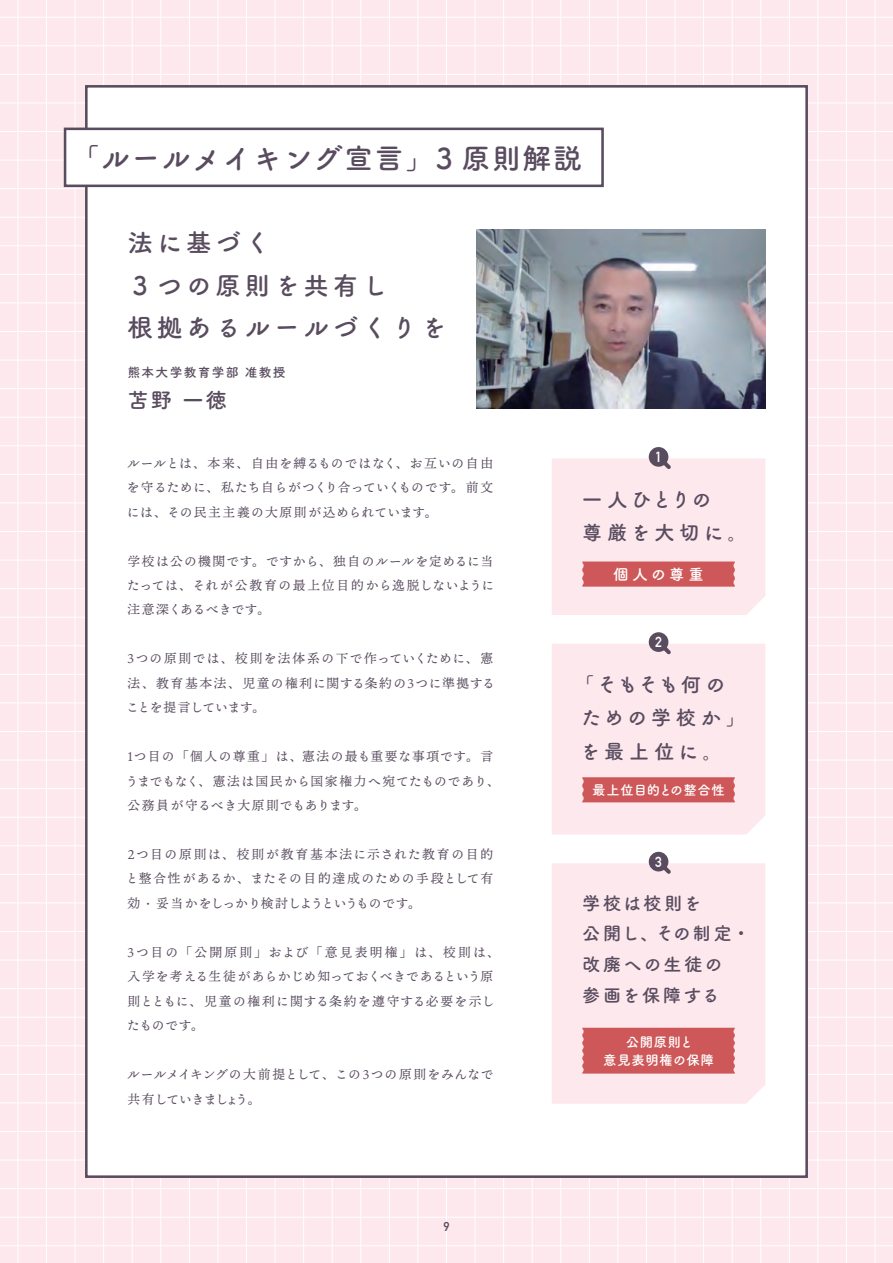
<style>
.page{position:relative;width:893px;height:1263px;background:#fce8ed}
.page>*{position:absolute;margin:0;border:0;box-sizing:border-box;transform-origin:0 0}
.t1{font:28.65px "Tsuku B Rd Gothic Std B";letter-spacing:.06em;color:#594c5f}
.t2{font:25.5px "Tsuku B Rd Gothic Std B";letter-spacing:.15em;color:#594c5f}
.t3{font:21.3px "Tsuku B Rd Gothic Std B";color:#594c5f}
.t4{font:20.1px "Tsuku B Rd Gothic Std B";letter-spacing:.19em;color:#594c5f}
.t5{font:18.15px "Tsuku B Rd Gothic Std B";letter-spacing:.115em;color:#594c5f}
.t6{font:15.3px "Tsuku B Rd Gothic Std B";letter-spacing:.225em;color:#fff}
.t7{font:700 14.4px "DIN Alternate";color:#fff}
.t8{font:13.35px "Tsuku B Rd Gothic Std B";letter-spacing:.05em;color:#fff}
.t9{font:13.35px "Tsuku B Rd Gothic Std B";color:#fff}
.t10{font:12.75px/24.5px "Ten Mincho Text";letter-spacing:.05em;color:#594c5f;text-align:justify}
.t11{font:12.75px/24.5px "Ten Mincho Text";letter-spacing:.08em;color:#594c5f}
.t12{font:12.75px/24.5px "Ten Mincho Text";letter-spacing:.07em;color:#594c5f}
.t13{font:12.75px/24.5px "Ten Mincho Text";letter-spacing:.005em;color:#594c5f}
.t14{font:12.75px "Tsuku B Rd Gothic Std B";letter-spacing:.1em;color:#594c5f}
.t15{font:12.75px "DIN Mittelschrift Std";color:#594c5f}
</style>
<div class="page">
<hr style="left:0;top:331px;width:893px;height:1px;background:#fff">
<hr style="left:0;top:274px;width:893px;height:1px;background:#fff">
<hr style="left:0;top:303px;width:893px;height:1px;background:#fff">
<hr style="left:0;top:246px;width:893px;height:1px;background:#fff">
<hr style="left:0;top:217px;width:893px;height:1px;background:#fff">
<hr style="left:0;top:160px;width:893px;height:1px;background:#fff">
<hr style="left:0;top:188px;width:893px;height:1px;background:#fff">
<hr style="left:0;top:131px;width:893px;height:1px;background:#fff">
<hr style="left:0;top:103px;width:893px;height:1px;background:#fff">
<hr style="left:0;top:46px;width:893px;height:1px;background:#fff">
<hr style="left:0;top:74px;width:893px;height:1px;background:#fff">
<hr style="left:0;top:17px;width:893px;height:1px;background:#fff">
<hr style="left:0;top:674px;width:893px;height:1px;background:#fff">
<hr style="left:0;top:617px;width:893px;height:1px;background:#fff">
<hr style="left:0;top:645px;width:893px;height:1px;background:#fff">
<hr style="left:0;top:588px;width:893px;height:1px;background:#fff">
<hr style="left:0;top:560px;width:893px;height:1px;background:#fff">
<hr style="left:0;top:503px;width:893px;height:1px;background:#fff">
<hr style="left:0;top:531px;width:893px;height:1px;background:#fff">
<hr style="left:0;top:474px;width:893px;height:1px;background:#fff">
<hr style="left:0;top:445px;width:893px;height:1px;background:#fff">
<hr style="left:0;top:388px;width:893px;height:1px;background:#fff">
<hr style="left:0;top:417px;width:893px;height:1px;background:#fff">
<hr style="left:0;top:360px;width:893px;height:1px;background:#fff">
<hr style="left:0;top:1017px;width:893px;height:1px;background:#fff">
<hr style="left:0;top:960px;width:893px;height:1px;background:#fff">
<hr style="left:0;top:988px;width:893px;height:1px;background:#fff">
<hr style="left:0;top:931px;width:893px;height:1px;background:#fff">
<hr style="left:0;top:903px;width:893px;height:1px;background:#fff">
<hr style="left:0;top:845px;width:893px;height:1px;background:#fff">
<hr style="left:0;top:874px;width:893px;height:1px;background:#fff">
<hr style="left:0;top:817px;width:893px;height:1px;background:#fff">
<hr style="left:0;top:788px;width:893px;height:1px;background:#fff">
<hr style="left:0;top:731px;width:893px;height:1px;background:#fff">
<hr style="left:0;top:760px;width:893px;height:1px;background:#fff">
<hr style="left:0;top:703px;width:893px;height:1px;background:#fff">
<hr style="left:0;top:1245px;width:893px;height:1px;background:#fff">
<hr style="left:0;top:1188px;width:893px;height:1px;background:#fff">
<hr style="left:0;top:1217px;width:893px;height:1px;background:#fff">
<hr style="left:0;top:1160px;width:893px;height:1px;background:#fff">
<hr style="left:0;top:1131px;width:893px;height:1px;background:#fff">
<hr style="left:0;top:1074px;width:893px;height:1px;background:#fff">
<hr style="left:0;top:1103px;width:893px;height:1px;background:#fff">
<hr style="left:0;top:1045px;width:893px;height:1px;background:#fff">
<hr style="left:589px;top:0;width:1px;height:1263px;background:#fff">
<hr style="left:646px;top:0;width:1px;height:1263px;background:#fff">
<hr style="left:618px;top:0;width:1px;height:1263px;background:#fff">
<hr style="left:675px;top:0;width:1px;height:1263px;background:#fff">
<hr style="left:703px;top:0;width:1px;height:1263px;background:#fff">
<hr style="left:760px;top:0;width:1px;height:1263px;background:#fff">
<hr style="left:732px;top:0;width:1px;height:1263px;background:#fff">
<hr style="left:789px;top:0;width:1px;height:1263px;background:#fff">
<hr style="left:818px;top:0;width:1px;height:1263px;background:#fff">
<hr style="left:875px;top:0;width:1px;height:1263px;background:#fff">
<hr style="left:846px;top:0;width:1px;height:1263px;background:#fff">
<hr style="left:246px;top:0;width:1px;height:1263px;background:#fff">
<hr style="left:303px;top:0;width:1px;height:1263px;background:#fff">
<hr style="left:275px;top:0;width:1px;height:1263px;background:#fff">
<hr style="left:332px;top:0;width:1px;height:1263px;background:#fff">
<hr style="left:360px;top:0;width:1px;height:1263px;background:#fff">
<hr style="left:418px;top:0;width:1px;height:1263px;background:#fff">
<hr style="left:389px;top:0;width:1px;height:1263px;background:#fff">
<hr style="left:446px;top:0;width:1px;height:1263px;background:#fff">
<hr style="left:475px;top:0;width:1px;height:1263px;background:#fff">
<hr style="left:532px;top:0;width:1px;height:1263px;background:#fff">
<hr style="left:503px;top:0;width:1px;height:1263px;background:#fff">
<hr style="left:560px;top:0;width:1px;height:1263px;background:#fff">
<hr style="left:18px;top:0;width:1px;height:1263px;background:#fff">
<hr style="left:75px;top:0;width:1px;height:1263px;background:#fff">
<hr style="left:46px;top:0;width:1px;height:1263px;background:#fff">
<hr style="left:103px;top:0;width:1px;height:1263px;background:#fff">
<hr style="left:132px;top:0;width:1px;height:1263px;background:#fff">
<hr style="left:189px;top:0;width:1px;height:1263px;background:#fff">
<hr style="left:161px;top:0;width:1px;height:1263px;background:#fff">
<hr style="left:218px;top:0;width:1px;height:1263px;background:#fff">
<div style="left:85px;top:85px;width:723px;height:1093px;background:#fff;border:3px solid #594c5f"></div>
<svg style="left:552px;top:447px;width:213px;height:168px;background:#f5d8dd"></svg>
<svg style="left:552px;top:632px;width:213px;height:202px;background:#f6dbdf"></svg>
<div style="left:552px;top:863px;width:213px;height:241px;background:#fce8ed"></div>
<svg style="left:648px;top:851px;width:26px;height:26px"></svg>
<div style="left:582px;top:1028px;width:153px;height:45px;background:#ce5859"></div>
<img style="left:476px;top:230px;width:289px;height:178px">
<div style="left:64px;top:128px;width:540px;height:59px;background:#fff;border:3px solid #594c5f"></div>
<p class="t1" style="left:71px;top:136px;width:513px">「ルールメイキング宣言」3 原則解説</p>
<p class="t2" style="left:128px;top:223px;width:144px">法に基づく</p>
<p class="t2" style="left:128px;top:265px;width:262px">３つの原則を共有し</p>
<p class="t2" style="left:128px;top:308px;width:320px">根拠あるルールづくりを</p>
<p class="t14" style="left:128px;top:362px;width:159px">熊本大学教育学部 准教授</p>
<p class="t3" style="left:128px;top:383px;width:101px">苫野 一徳</p>
<p class="t10" style="left:127px;top:451px;width:368px">ルールとは、本来、自由を縛るものではなく、お互いの自由を守るために、私たち自らがつくり合っていくものです。前文には、その民主主義の大原則が込められています。</p>
<p class="t10" style="left:127px;top:549px;width:369px">学校は公の機関です。ですから、独自のルールを定めるに当たっては、それが公教育の最上位目的から逸脱しないように注意深くあるべきです。</p>
<p class="t11" style="left:125px;top:647px;width:372px">３つの原則では、校則を法体系の下で作っていくために、憲法、教育基本法、児童の権利に関する条約の３つに準拠することを提言しています。</p>
<p class="t11" style="left:124px;top:744px;width:377px">１つ目の「個人の尊重」は、憲法の最も重要な事項です。言うまでもなく、憲法は国民から国家権力へ宛てたものであり、公務員が守るべき大原則でもあります。</p>
<p class="t10" style="left:125px;top:842px;width:370px">２つ目の原則は、校則が教育基本法に示された教育の目的と整合性があるか、またその目的達成のための手段として有効・妥当かをしっかり検討しようというものです。</p>
<p class="t12" style="left:125px;top:940px;width:376px">３つ目の「公開原則」および「意見表明権」は、校則は、入学を考える生徒があらかじめ知っておくべきであるという原則とともに、児童の権利に関する条約を遵守する必要を示したものです。</p>
<p class="t13" style="left:127px;top:1062px;width:368px">ルールメイキングの大前提として、この３つの原則をみんなで共有していきましょう。</p>
<p class="t15" style="left:443px;top:1219px;width:8px">9</p>
<p class="t7" style="left:655px;top:446px;width:8px">1</p>
<p class="t4" style="left:582px;top:483px;width:131px">一人ひとりの</p>
<p class="t4" style="left:582px;top:517px;width:167px">尊厳を大切に。</p>
<p class="t6" style="left:613px;top:562px;width:92px">個人の尊重</p>
<p class="t7" style="left:655px;top:631px;width:8px">2</p>
<p class="t4" style="left:574px;top:669px;width:153px">「そもそも何の</p>
<p class="t4" style="left:581px;top:702px;width:166px">ための学校か」</p>
<p class="t4" style="left:580px;top:736px;width:144px">を最上位に。</p>
<p class="t9" style="left:592px;top:779px;width:134px">最上位目的との整合性</p>
<p class="t7" style="left:655px;top:851px;width:8px">3</p>
<p class="t5" style="left:582px;top:889px;width:121px">学校は校則を</p>
<p class="t5" style="left:582px;top:919px;width:170px">公開し、その制定・</p>
<p class="t5" style="left:582px;top:950px;width:142px">改廃への生徒の</p>
<p class="t5" style="left:582px;top:981px;width:139px">参画を保障する</p>
<p class="t8" style="left:626px;top:1031px;width:69px">公開原則と</p>
<p class="t8" style="left:603px;top:1049px;width:112px">意見表明権の保障</p>
</div>
